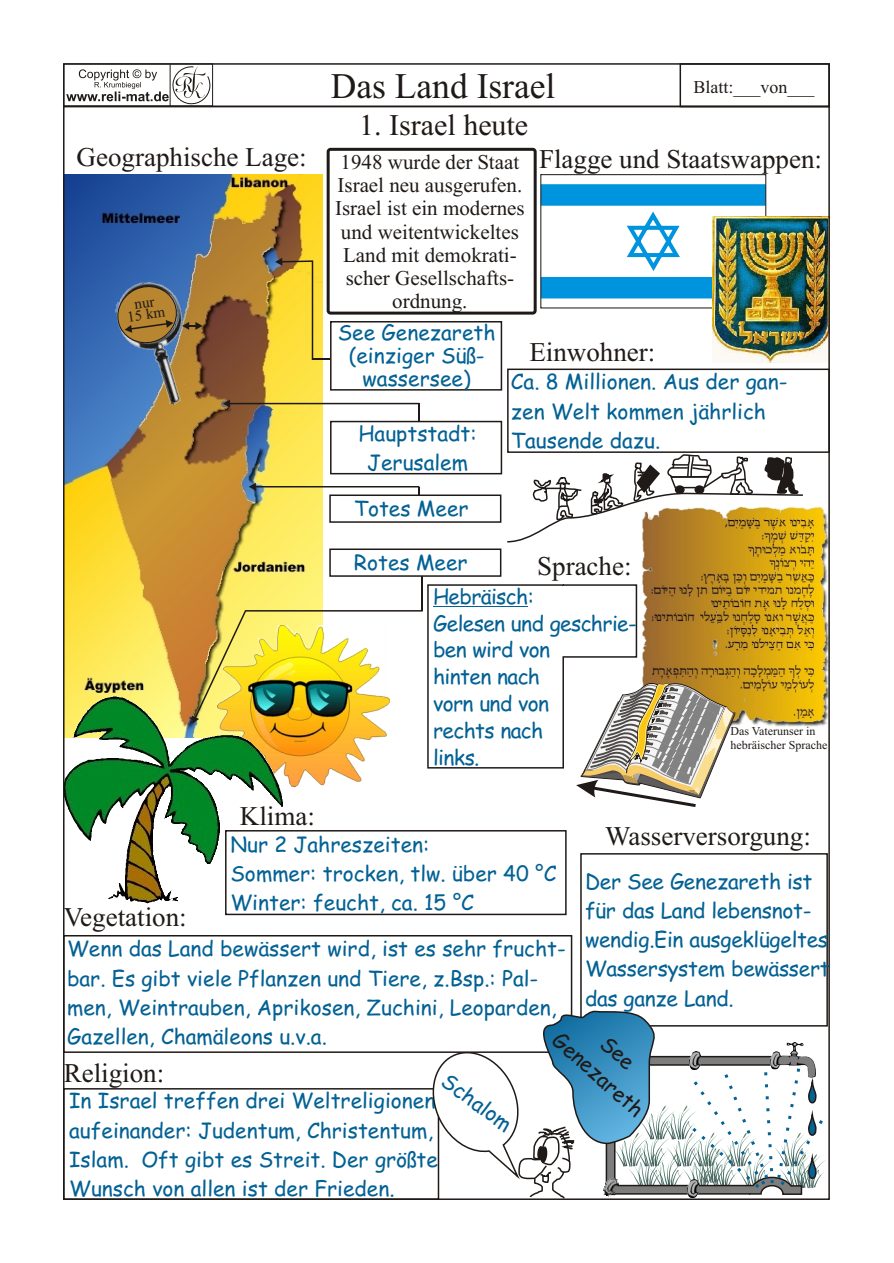
<style>
.page{position:relative;width:894px;height:1263px;background:#fff}
.page>*{position:absolute;margin:0;border:0;box-sizing:border-box;transform-origin:0 0}
.t1{font:36px "Times New Roman";color:#1f1a17}
.t2{font:30px "Times New Roman";color:#1f1a17}
.t3{font:27px "Times New Roman";color:#1f1a17}
.t4{font:21px/29.2px "Comic Sans MS";color:#036194}
.t5{font:21px/23.2px "Times New Roman";color:#1f1a17;text-align:center}
.t6{font:21px/26.8px "Comic Sans MS";letter-spacing:-.03em;color:#036194}
.t7{font:21px/29.2px "Comic Sans MS";color:#1f1a17;text-align:center}
.t8{font:18px "Times New Roman";color:#1f1a17}
.t9{font:15px/11.6px "Times New Roman";color:#1f1a17;text-align:center}
.t10{font:12px/13.4px "Times New Roman";color:#1f1a17}
</style>
<div class="page">
<img style="left:642px;top:507px;width:185px;height:219px">
<img style="left:66px;top:175px;width:257px;height:521px">
<div style="left:63px;top:63px;width:767px;height:44px;border:2px solid #1f1a17"></div>
<div style="left:680px;top:63px;width:150px;height:44px;border:2px solid #1f1a17"></div>
<hr style="left:541px;top:174px;width:225px;height:1px;background:#1f1a17">
<hr style="left:765px;top:175px;width:1px;height:133px;background:#1f1a17">
<hr style="left:541px;top:307px;width:225px;height:1px;background:#1f1a17">
<hr style="left:540px;top:175px;width:1px;height:133px;background:#1f1a17">
<svg style="left:541px;top:184px;width:225px;height:114px"></svg>
<img style="left:713px;top:216px;width:114px;height:147px">
<div style="left:330px;top:321px;width:172px;height:70px;border:2px solid #1f1a17"></div>
<div style="left:330px;top:421px;width:172px;height:53px;border:2px solid #1f1a17"></div>
<div style="left:507px;top:369px;width:323px;height:84px;border:2px solid #1f1a17"></div>
<div style="left:329px;top:549px;width:172px;height:28px;border:2px solid #1f1a17"></div>
<div style="left:329px;top:495px;width:172px;height:28px;border:2px solid #1f1a17"></div>
<div style="left:225px;top:830px;width:342px;height:85px;border:2px solid #1f1a17"></div>
<div style="left:63px;top:935px;width:509px;height:118px;border:2px solid #1f1a17"></div>
<div style="left:63px;top:1088px;width:376px;height:112px;border:2px solid #1f1a17"></div>
<div style="left:580px;top:853px;width:248px;height:174px;border:2px solid #1f1a17"></div>
<svg style="left:249px;top:483px;width:170px;height:12px"></svg>
<hr style="left:421px;top:576px;width:2px;height:35px;background:#1f1a17">
<img style="left:66px;top:696px;width:217px;height:207px">
<svg style="left:192px;top:584px;width:544px;height:223px"></svg>
<svg style="left:507px;top:454px;width:297px;height:89px"></svg>
<img style="left:98px;top:275px;width:105px;height:130px">
<svg style="left:113px;top:283px;width:90px;height:64px;background:#8a7654"></svg>
<svg style="left:275px;top:258px;width:55px;height:102px;background:#ecd047"></svg>
<div style="left:327px;top:148px;width:210px;height:167px;border:3px solid #1f1a17;border-radius:2px"></div>
<svg style="left:223px;top:400px;width:196px;height:21px"></svg>
<div style="left:63px;top:64px;width:150px;height:42px;border:1px solid #1f1a17"></div>
<hr style="left:170px;top:64px;width:1px;height:42px;background:#1f1a17">
<svg style="left:66px;top:66px;width:144px;height:39px"></svg>
<svg style="left:427px;top:1007px;width:400px;height:193px"></svg>
<h1 class="t1" style="left:331px;top:73px;width:226px">Das Land Israel</h1>
<p class="t8" style="left:693px;top:81px;width:123px">Blatt:___von___</p>
<h2 class="t2" style="left:359px;top:114px;width:171px">1. Israel heute</h2>
<p class="t3" style="left:77px;top:147px;width:232px">Geographische Lage:</p>
<p class="t3" style="left:539px;top:149px;width:284px">Flagge und Staatswappen:</p>
<p class="t5" style="left:335px;top:152px;width:191px">1948 wurde der Staat<br>Israel neu ausgerufen.<br>Israel ist ein modernes und weitentwickeltes<br>Land mit demokrati&shy;scher Gesellschafts&shy;ordnung.</p>
<p class="t9" style="left:125px;top:301px;width:39px;rotate:-9deg">nur<br>15 km</p>
<p class="t4" style="left:338px;top:323px;width:159px;line-height:23px;text-align:center">See Genezareth (einziger Süß&shy;wassersee)</p>
<p class="t4" style="left:358px;top:421px;width:120px;text-align:center">Hauptstadt:<br>Jerusalem</p>
<p class="t4" style="left:354px;top:496px;width:116px">Totes Meer</p>
<p class="t4" style="left:354px;top:550px;width:115px">Rotes Meer</p>
<p class="t3" style="left:529px;top:342px;width:127px">Einwohner:</p>
<p class="t4" style="left:511px;top:370px;width:278px">Ca. 8 Millionen. Aus der gan&shy;zen Welt kommen jährlich<br>Tausende dazu.</p>
<p class="t3" style="left:537px;top:556px;width:96px">Sprache:</p>
<p class="t6" style="left:433px;top:585px;width:205px">Hebräisch:<br>Gelesen und geschrie&shy;ben wird von<br>hinten nach<br>vorn und von<br>rechts nach<br>links.</p>
<p class="t10" style="left:731px;top:726px;width:98px">Das Vaterunser in hebräischer Sprache</p>
<p class="t3" style="left:240px;top:806px;width:76px">Klima:</p>
<p class="t4" style="left:230px;top:832px;width:327px">Nur 2 Jahreszeiten:<br>Sommer: trocken, tlw. über 40 °C<br>Winter: feucht, ca. 15 °C</p>
<p class="t3" style="left:605px;top:826px;width:207px">Wasserversorgung:</p>
<p class="t4" style="left:585px;top:869px;width:246px">Der See Genezareth ist für das Land lebensnot&shy;wendig.Ein ausgeklügeltes<br>Wassersystem bewässert das ganze Land.</p>
<p class="t3" style="left:64px;top:907px;width:124px">Vegetation:</p>
<p class="t4" style="left:67px;top:936px;width:500px">Wenn das Land bewässert wird, ist es sehr frucht&shy;bar. Es gibt viele Pflanzen und Tiere, z.Bsp.: Pal&shy;men, Weintrauben, Aprikosen, Zuchini, Leoparden, Gazellen, Chamäleons u.v.a.</p>
<p class="t7" style="left:584px;top:1005px;width:115px;rotate:42deg">See<br>Geneza eth</p>
<p class="t3" style="left:64px;top:1063px;width:102px">Religion:</p>
<p class="t4" style="left:451px;top:1068px;width:83px;rotate:36deg">Schalom</p>
<p class="t4" style="left:69px;top:1088px;width:370px">In Israel treffen drei Weltreligionen aufeinander: Judentum, Christentum, Islam. Oft gibt es Streit. Der größte Wunsch von allen ist der Frieden.</p>
</div>
